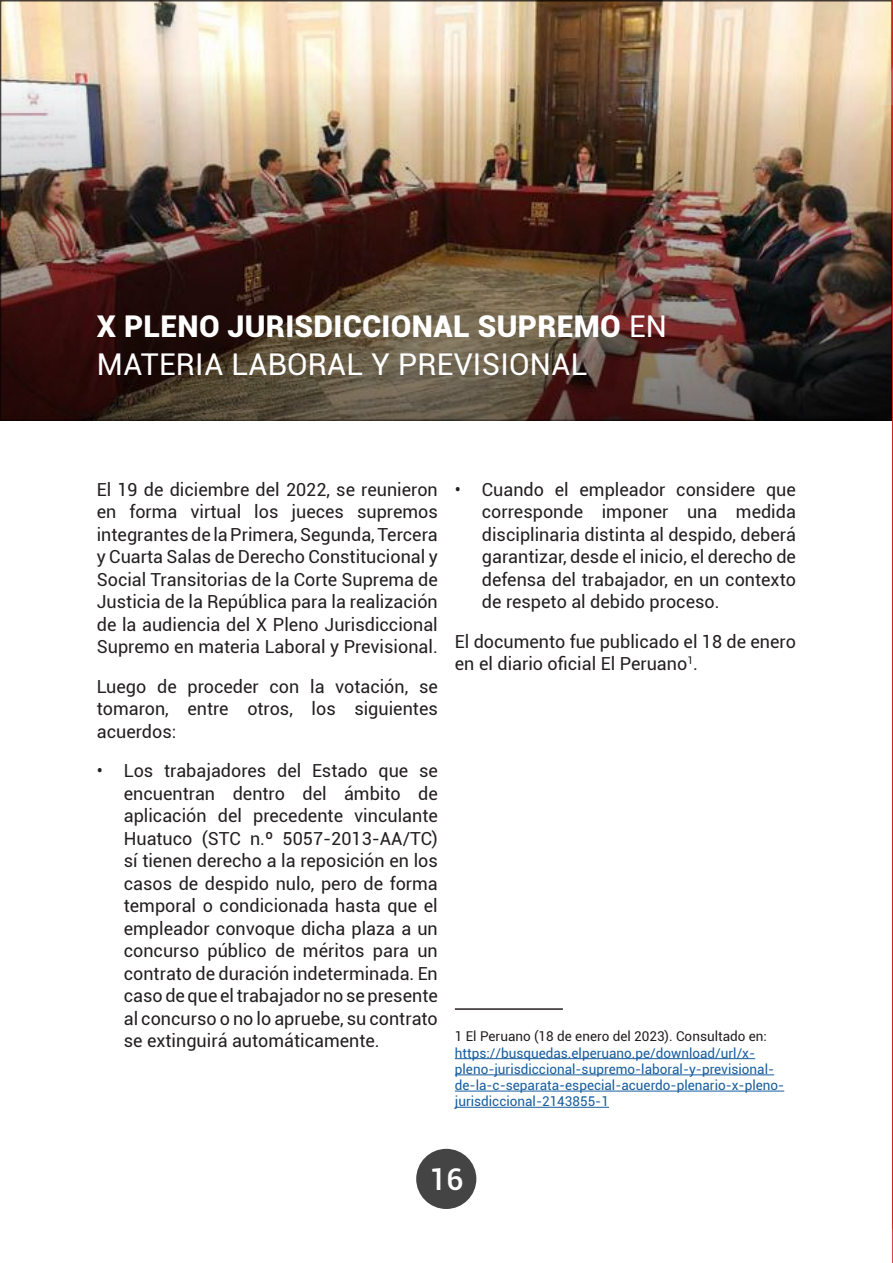
<style>
.page{position:relative;width:893px;height:1263px;background:#fff}
.page>*{position:absolute;margin:0;border:0;box-sizing:border-box;transform-origin:0 0}
.t1{font:30px/37.5px "Roboto";letter-spacing:.01em;color:#fff}
.t2{font:500 30px "Roboto";color:#fff}
.Párrafo{font:18px/22.5px "Roboto";color:#231f20;text-align:justify}
.t3{font:13.5px/16.2px "Roboto";color:#175d9e}
.s1{font-weight:900}
.s2{color:#231f20}
</style>
<div class="page">
<div style="left:416px;top:1149px;width:60px;height:60px;background:#444;border-radius:50%"></div>
<hr style="left:455px;top:1008px;width:108px;height:2px;background:#231f20">
<hr style="left:455px;top:1058px;width:300px;height:1px;background:#175d9e">
<hr style="left:455px;top:1074px;width:319px;height:1px;background:#175d9e">
<hr style="left:455px;top:1091px;width:329px;height:1px;background:#175d9e">
<hr style="left:455px;top:1107px;width:154px;height:1px;background:#175d9e">
<img style="left:3px;top:3px;width:887px;height:415px">
<hr style="left:892px;top:0;width:1px;height:1263px;background:#d1232a">
<p class="t1" style="left:97px;top:307px;width:572px"><span class="s1">X PLENO JURISDICCIONAL SUPREMO</span> EN<br>MATERIA LABORAL Y PREVISIONAL</p>
<p class="Párrafo" style="left:97px;top:477px;width:343px">El 19 de diciembre del 2022, se reunieron en forma virtual los jueces supremos integrantes de la Primera, Segunda, Tercera y Cuarta Salas de Derecho Constitucional y Social Transitorias de la Corte Suprema de Justicia de la República para la realización de la audiencia del X Pleno Jurisdiccional Supremo en materia Laboral y Previsional.</p>
<p class="Párrafo" style="left:97px;top:674px;width:343px">Luego de proceder con la votación, se tomaron, entre otros, los siguientes acuerdos:</p>
<p class="Párrafo" style="left:124px;top:759px;width:316px;text-indent:-27px">• Los trabajadores del Estado que se encuentran dentro del ámbito de aplicación del precedente vinculante Huatuco (STC n.º 5057-2013-AA/TC) sí tienen derecho a la reposición en los casos de despido nulo, pero de forma temporal o condicionada hasta que el empleador convoque dicha plaza a un concurso público de méritos para un contrato de duración indeterminada. En caso de que el trabajador no se presente al concurso o no lo apruebe, su contrato se extinguirá automáticamente.</p>
<p class="Párrafo" style="left:482px;top:477px;width:316px;text-indent:-27px">• Cuando el empleador considere que corresponde imponer una medida disciplinaria distinta al despido, deberá garantizar, desde el inicio, el derecho de defensa del trabajador, en un contexto de respeto al debido proceso.</p>
<p class="Párrafo" style="left:455px;top:629px;width:343px">El documento fue publicado el 18 de enero en el diario oficial El Peruano<sup>1</sup>.</p>
<p class="t3" style="left:455px;top:1028px;width:331px"><span class="s2">1 El Peruano (18 de enero del 2023). Consultado en: </span>https://busquedas.elperuano.pe/download/url/x&shy;pleno-jurisdiccional-supremo-laboral-y-previsional&shy;de-la-c-separata-especial-acuerdo-plenario-x-pleno&shy;jurisdiccional-2143855-1</p>
<h1 class="t2" style="left:429px;top:1158px;width:36px">16</h1>
</div>
